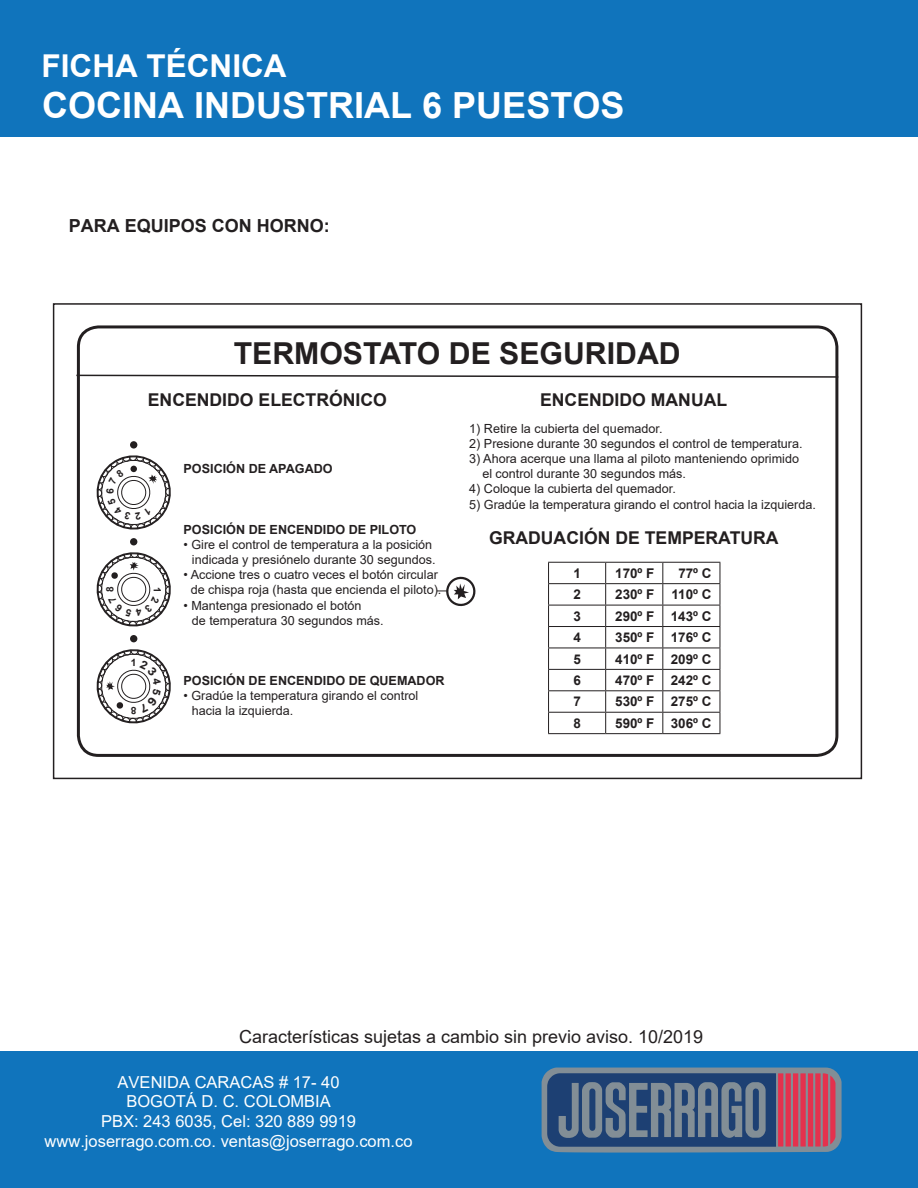
<style>
.page{position:relative;width:918px;height:1188px;background:#fff}
.page>*{position:absolute;margin:0;border:0;box-sizing:border-box;transform-origin:0 0}
.t1{font:700 36px "Arial";color:#fff}
.t2{font:700 31.5px "Arial";color:#fff}
.t3{font:700 30.3px "Arial";color:#231f20}
.t4{font:18px "Arial";color:#231f20}
.t5{font:700 18px "Arial";color:#231f20}
.t6{font:700 17.7px "Arial";color:#231f20}
.t7{font:16.5px/19.8px "Arial";color:#fff;text-align:center}
.t8{font:700 13.5px "Arial";color:#231f20}
.t9{font:12.6px/15.1px "Arial";color:#231f20}
.t10{font:700 12.6px "Arial";color:#231f20}
.t11{font:700 10.05px "Arial";color:#231f20}
</style>
<div class="page">
<div style="left:0;top:1052px;width:918px;height:136px;background:#1074bc"></div>
<div style="left:0;top:0;width:918px;height:136px;background:#1074bc"></div>
<svg style="left:542px;top:1068px;width:300px;height:85px;background:#676580"></svg>
<div style="left:77px;top:325px;width:761px;height:432px;border:3px solid #231f20;border-radius:20px"></div>
<svg style="left:76px;top:374px;width:763px;height:4px"></svg>
<hr style="left:548px;top:562px;width:58px;height:1px;background:#231f20">
<hr style="left:606px;top:562px;width:57px;height:1px;background:#231f20">
<hr style="left:663px;top:562px;width:57px;height:1px;background:#231f20">
<hr style="left:548px;top:583px;width:58px;height:1px;background:#231f20">
<hr style="left:606px;top:583px;width:57px;height:1px;background:#231f20">
<hr style="left:663px;top:583px;width:57px;height:1px;background:#231f20">
<hr style="left:548px;top:605px;width:58px;height:1px;background:#231f20">
<hr style="left:606px;top:605px;width:57px;height:1px;background:#231f20">
<hr style="left:663px;top:605px;width:57px;height:1px;background:#231f20">
<hr style="left:548px;top:626px;width:58px;height:1px;background:#231f20">
<hr style="left:606px;top:626px;width:57px;height:1px;background:#231f20">
<hr style="left:663px;top:626px;width:57px;height:1px;background:#231f20">
<hr style="left:548px;top:648px;width:58px;height:1px;background:#231f20">
<hr style="left:606px;top:648px;width:57px;height:1px;background:#231f20">
<hr style="left:663px;top:648px;width:57px;height:1px;background:#231f20">
<hr style="left:548px;top:669px;width:58px;height:1px;background:#231f20">
<hr style="left:606px;top:669px;width:57px;height:1px;background:#231f20">
<hr style="left:663px;top:669px;width:57px;height:1px;background:#231f20">
<hr style="left:548px;top:690px;width:58px;height:1px;background:#231f20">
<hr style="left:606px;top:690px;width:57px;height:1px;background:#231f20">
<hr style="left:663px;top:690px;width:57px;height:1px;background:#231f20">
<hr style="left:548px;top:712px;width:58px;height:1px;background:#231f20">
<svg style="left:548px;top:563px;width:1px;height:170px"></svg>
<hr style="left:606px;top:712px;width:57px;height:1px;background:#231f20">
<svg style="left:605px;top:563px;width:1px;height:170px"></svg>
<hr style="left:663px;top:712px;width:57px;height:1px;background:#231f20">
<svg style="left:662px;top:563px;width:1px;height:170px"></svg>
<svg style="left:720px;top:563px;width:1px;height:170px"></svg>
<hr style="left:548px;top:733px;width:58px;height:1px;background:#231f20">
<hr style="left:606px;top:733px;width:57px;height:1px;background:#231f20">
<hr style="left:663px;top:733px;width:57px;height:1px;background:#231f20">
<svg style="left:437px;top:576px;width:39px;height:31px"></svg>
<div style="left:130px;top:441px;width:7px;height:8px;background:#231f20;border-radius:50%"></div>
<div style="left:130px;top:538px;width:7px;height:7px;background:#231f20;border-radius:50%"></div>
<div style="left:130px;top:635px;width:7px;height:7px;background:#231f20;border-radius:50%"></div>
<svg style="left:96px;top:448px;width:75px;height:82px"></svg>
<svg style="left:96px;top:552px;width:75px;height:75px"></svg>
<svg style="left:96px;top:649px;width:75px;height:75px"></svg>
<h2 class="t2" style="left:42px;top:43px;width:246px">FICHA TÉCNICA</h2>
<h1 class="t1" style="left:42px;top:80px;width:584px">COCINA INDUSTRIAL 6 PUESTOS</h1>
<h3 class="t5" style="left:69px;top:213px;width:263px">PARA EQUIPOS CON HORNO:</h3>
<h3 class="t3" style="left:234px;top:332px;width:448px">TERMOSTATO DE SEGURIDAD</h3>
<h3 class="t6" style="left:148px;top:388px;width:241px">ENCENDIDO ELECTRÓNICO</h3>
<p class="t11" style="left:103px;top:592px;width:7px;rotate:-90deg">8</p>
<p class="t11" style="left:165px;top:587px;width:7px;rotate:90deg">1</p>
<p class="t11" style="left:131px;top:656px;width:7px">1</p>
<p class="t11" style="left:137px;top:717px;width:7px;rotate:-180deg">8</p>
<p class="t10" style="left:184px;top:460px;width:151px">POSICIÓN DE APAGADO</p>
<p class="t10" style="left:184px;top:521px;width:234px">POSICIÓN DE ENCENDIDO DE PILOTO</p>
<p class="t9" style="left:184px;top:537px;width:254px;text-align:right">• Gire el control de temperatura a la posición indicada y presiónelo durante 30 segundos.</p>
<p class="t9" style="left:184px;top:567px;width:259px;text-align:center">• Accione tres o cuatro veces el botón circular de chispa roja (hasta que encienda el piloto).</p>
<p class="t9" style="left:192px;top:597px;width:193px;text-indent:-8px">• Mantenga presionado el botón<br>de temperatura 30 segundos más.</p>
<p class="t10" style="left:184px;top:672px;width:263px">POSICIÓN DE ENCENDIDO DE QUEMADOR</p>
<p class="t9" style="left:192px;top:688px;width:228px;text-indent:-8px">• Gradúe la temperatura girando el control hacia la izquierda.</p>
<h3 class="t6" style="left:540px;top:388px;width:189px">ENCENDIDO MANUAL</h3>
<p class="t9" style="left:469px;top:421px;width:195px">1) Retire la cubierta del quemador.</p>
<p class="t9" style="left:469px;top:436px;width:335px">2) Presione durante 30 segundos el control de temperatura.</p>
<p class="t9" style="left:482px;top:451px;width:318px;text-indent:-13px">3) Ahora acerque una llama al piloto manteniendo oprimido el control durante 30 segundos más.</p>
<p class="t9" style="left:469px;top:481px;width:208px">4) Coloque la cubierta del quemador.</p>
<p class="t9" style="left:469px;top:496px;width:348px">5) Gradúe la temperatura girando el control hacia la izquierda.</p>
<h3 class="t6" style="left:489px;top:526px;width:291px">GRADUACIÓN DE TEMPERATURA</h3>
<p class="t8" style="left:573px;top:564px;width:9px">1</p>
<p class="t8" style="left:615px;top:564px;width:41px">170º F</p>
<p class="t8" style="left:678px;top:564px;width:35px">77º C</p>
<p class="t8" style="left:573px;top:585px;width:9px">2</p>
<p class="t8" style="left:615px;top:585px;width:41px">230º F</p>
<p class="t8" style="left:672px;top:585px;width:42px">110º C</p>
<p class="t8" style="left:573px;top:606px;width:9px">3</p>
<p class="t8" style="left:615px;top:606px;width:98px">290º F 143º C</p>
<p class="t8" style="left:573px;top:628px;width:9px">4</p>
<p class="t8" style="left:615px;top:628px;width:98px">350º F 176º C</p>
<p class="t8" style="left:573px;top:649px;width:9px">5</p>
<p class="t8" style="left:615px;top:649px;width:98px">410º F 209º C</p>
<p class="t8" style="left:573px;top:671px;width:9px">6</p>
<p class="t8" style="left:615px;top:671px;width:98px">470º F 242º C</p>
<p class="t8" style="left:573px;top:692px;width:9px">7</p>
<p class="t8" style="left:615px;top:692px;width:98px">530º F 275º C</p>
<p class="t8" style="left:573px;top:714px;width:9px">8</p>
<p class="t8" style="left:615px;top:714px;width:98px">590º F 306º C</p>
<h3 class="t4" style="left:239px;top:1024px;width:466px">Características sujetas a cambio sin previo aviso. 10/2019</h3>
<h3 class="t7" style="left:45px;top:1072px;width:369px">AVENIDA CARACAS # 17- 40<br>BOGOTÁ D. C. COLOMBIA<br>PBX: 243 6035, Cel: 320 889 9919 www.joserrago.com.co. ventas@joserrago.com.co</h3>
</div>
